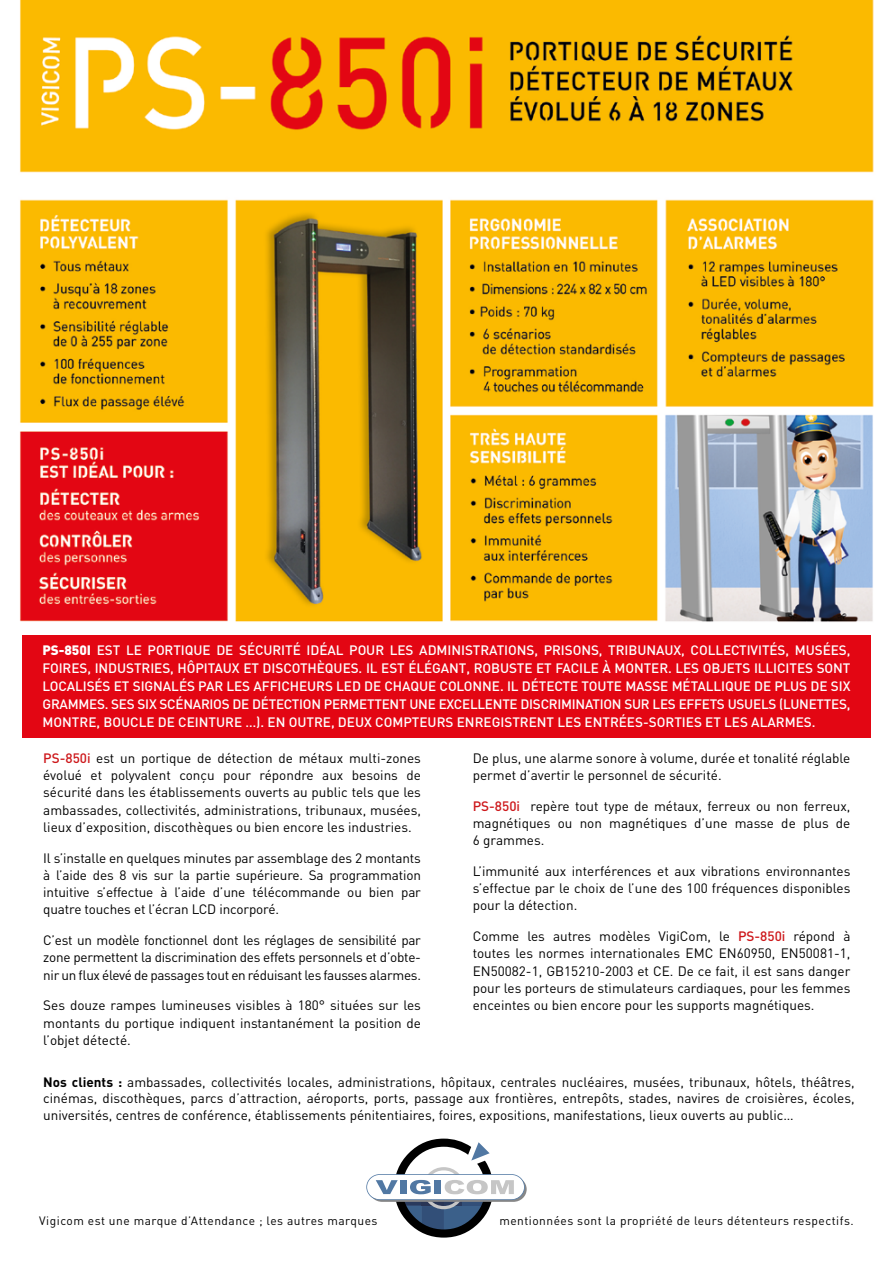
<style>
.page{position:relative;width:893px;height:1263px;background:#fff}
.page>*{position:absolute;margin:0;border:0;box-sizing:border-box;transform-origin:0 0}
.t1{font:13.5px/17.2px "DIN";color:#000;text-align:justify}
.t2{font:500 13.5px/18px "DIN";color:#fff;text-align:justify}
.t3{font:12px "DIN";letter-spacing:.04em;color:#000}
.s1{font-weight:900}
.s2{font-weight:500;color:#cd171a}
.s3{font-weight:700}
</style>
<div class="page">
<img style="left:20px;top:0;width:854px;height:1238px">
<div style="left:22px;top:636px;width:849px;height:102px;background:#e30613"></div>
<svg style="left:366px;top:1138px;width:161px;height:99px"></svg>
<p class="t2" style="left:43px;top:641px;width:809px"><span class="s1">PS-850I</span> EST LE PORTIQUE DE SÉCURITÉ IDÉAL POUR LES ADMINISTRATIONS, PRISONS, TRIBUNAUX, COLLECTIVITÉS, MUSÉES, FOIRES, INDUSTRIES, HÔPITAUX ET DISCOTHÈQUES. IL EST ÉLÉGANT, ROBUSTE ET FACILE À MONTER. LES OBJETS ILLICITES SONT LOCALISÉS ET SIGNALÉS PAR LES AFFICHEURS LED DE CHAQUE COLONNE. IL DÉTECTE TOUTE MASSE MÉTALLIQUE DE PLUS DE SIX GRAMMES. SES SIX SCÉNARIOS DE DÉTECTION PERMETTENT UNE EXCELLENTE DISCRIMINATION SUR LES EFFETS USUELS (LUNETTES, MONTRE, BOUCLE DE CEINTURE …). EN OUTRE, DEUX COMPTEURS ENREGISTRENT LES ENTRÉES-SORTIES ET LES ALARMES.</p>
<p class="t1" style="left:43px;top:749px;width:379px"><span class="s2">PS-850i</span> est un portique de détection de métaux multi-zones évolué et polyvalent conçu pour répondre aux besoins de sécurité dans les établissements ouverts au public tels que les ambassades, collectivités, administrations, tribunaux, musées, lieux d’exposition, discothèques ou bien encore les industries.</p>
<p class="t1" style="left:43px;top:849px;width:379px">Il s’installe en quelques minutes par assemblage des 2 montants à l’aide des 8 vis sur la partie supérieure. Sa programmation intuitive s’effectue à l’aide d’une télécommande ou bien par quatre touches et l’écran LCD incorporé.</p>
<p class="t1" style="left:43px;top:931px;width:379px">C’est un modèle fonctionnel dont les réglages de sensibilité par zone permettent la discrimination des effets personnels et d’obte&shy;nir un flux élevé de passages tout en réduisant les fausses alarmes.</p>
<p class="t1" style="left:43px;top:996px;width:379px">Ses douze rampes lumineuses visibles à 180° situées sur les montants du portique indiquent instantanément la position de l’objet détecté.</p>
<p class="t1" style="left:43px;top:1073px;width:813px;line-height:16.5px"><span class="s3">Nos clients :</span> ambassades, collectivités locales, administrations, hôpitaux, centrales nucléaires, musées, tribunaux, hôtels, théâtres, cinémas, discothèques, parcs d’attraction, aéroports, ports, passage aux frontières, entrepôts, stades, navires de croisières, écoles, universités, centres de conférence, établissements pénitentiaires, foires, expositions, manifestations, lieux ouverts au public…</p>
<p class="t1" style="left:473px;top:749px;width:379px">De plus, une alarme sonore à volume, durée et tonalité réglable permet d’avertir le personnel de sécurité.</p>
<p class="t1" style="left:473px;top:797px;width:379px"><span class="s2">PS-850i</span> repère tout type de métaux, ferreux ou non ferreux, magnétiques ou non magnétiques d’une masse de plus de 6 grammes.</p>
<p class="t1" style="left:473px;top:862px;width:379px">L’immunité aux interférences et aux vibrations environnantes s’effectue par le choix de l’une des 100 fréquences disponibles pour la détection.</p>
<p class="t1" style="left:473px;top:927px;width:379px">Comme les autres modèles VigiCom, le <span class="s2">PS-850i</span> répond à toutes les normes internationales EMC EN60950, EN50081-1, EN50082-1, GB15210-2003 et CE. De ce fait, il est sans danger pour les porteurs de stimulateurs cardiaques, pour les femmes enceintes ou bien encore pour les supports magnétiques.</p>
<p class="t3" style="left:39px;top:1213px;width:340px">Vigicom est une marque d’Attendance ; les autres marques</p>
<p class="t3" style="left:499px;top:1213px;width:356px">mentionnées sont la propriété de leurs détenteurs respectifs.</p>
</div>
